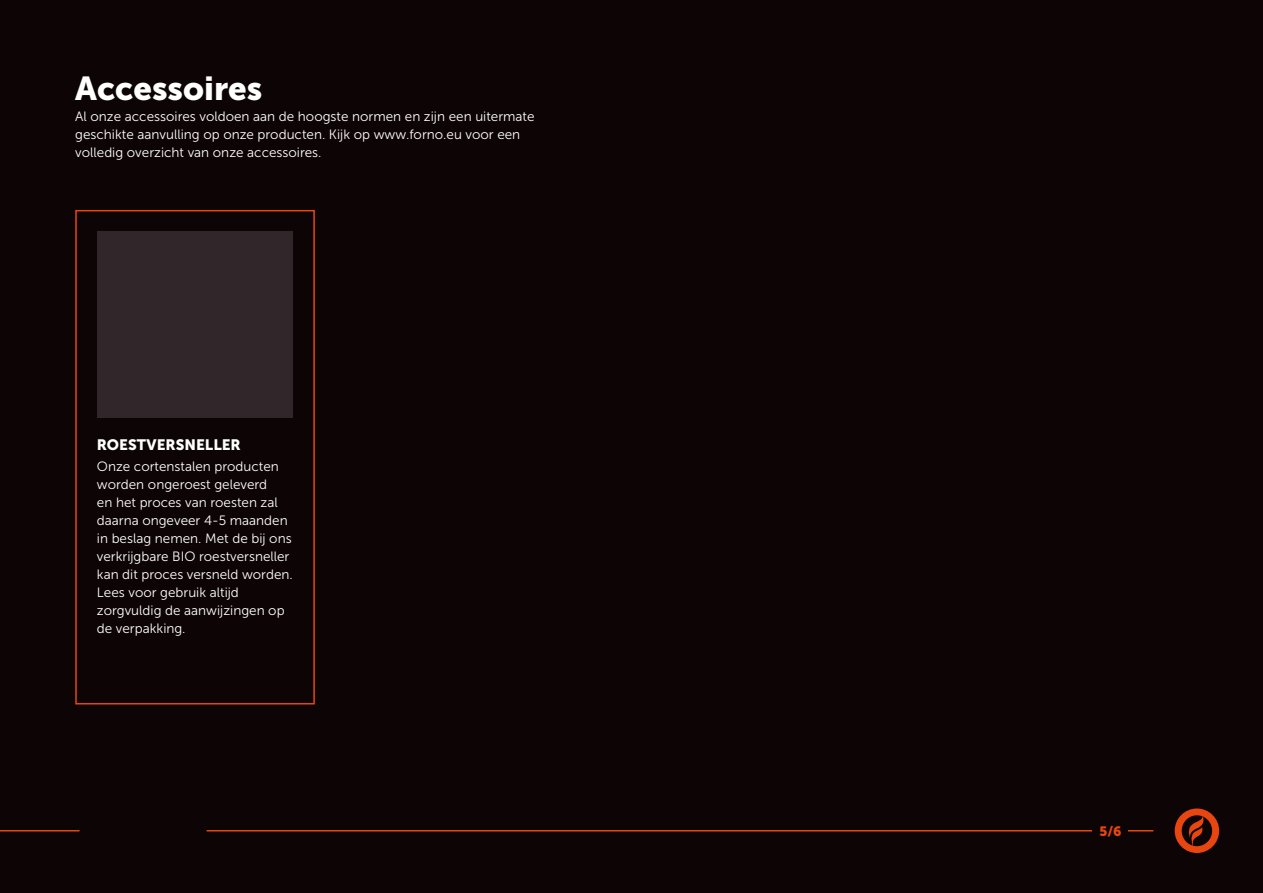
<style>
.page{position:relative;width:1263px;height:893px;background:#0d0405}
.page>*{position:absolute;margin:0;border:0;box-sizing:border-box;transform-origin:0 0}
.t1{font:33px "Museo Sans 900";color:#fff}
.t2{font:15px "Museo Sans 900";color:#fff}
.t3{font:13.5px/18px "Museo Sans 300";color:#fff}
.t4{font:13.5px "Museo Sans 900";color:#e84610}
</style>
<div class="page">
<svg style="left:1128px;top:830px;width:25px;height:1px"></svg>
<hr style="left:0;top:830px;width:80px;height:1px;background:#e84610">
<svg style="left:1175px;top:808px;width:44px;height:45px"></svg>
<hr style="left:207px;top:830px;width:885px;height:1px;background:#e84610">
<div style="left:97px;top:231px;width:196px;height:186px;background:#31272b"></div>
<div style="left:75px;top:210px;width:240px;height:494px;border:2px solid #e84610"></div>
<h1 class="t1" style="left:75px;top:70px;width:189px">Accessoires</h1>
<p class="t3" style="left:75px;top:107px;width:461px">Al onze accessoires voldoen aan de hoogste normen en zijn een uitermate geschikte aanvulling op onze producten. Kijk op www.forno.eu voor een volledig overzicht van onze accessoires.</p>
<p class="t2" style="left:97px;top:436px;width:146px">ROESTVERSNELLER</p>
<p class="t3" style="left:97px;top:457px;width:197px">Onze cortenstalen producten worden ongeroest geleverd<br>en het proces van roesten zal daarna ongeveer 4-5 maanden in beslag nemen. Met de bij ons verkrijgbare BIO roestversneller kan dit proces versneld worden.<br>Lees voor gebruik altijd zorgvuldig de aanwijzingen op de verpakking.</p>
<p class="t4" style="left:1099px;top:823px;width:24px">5/6</p>
</div>
